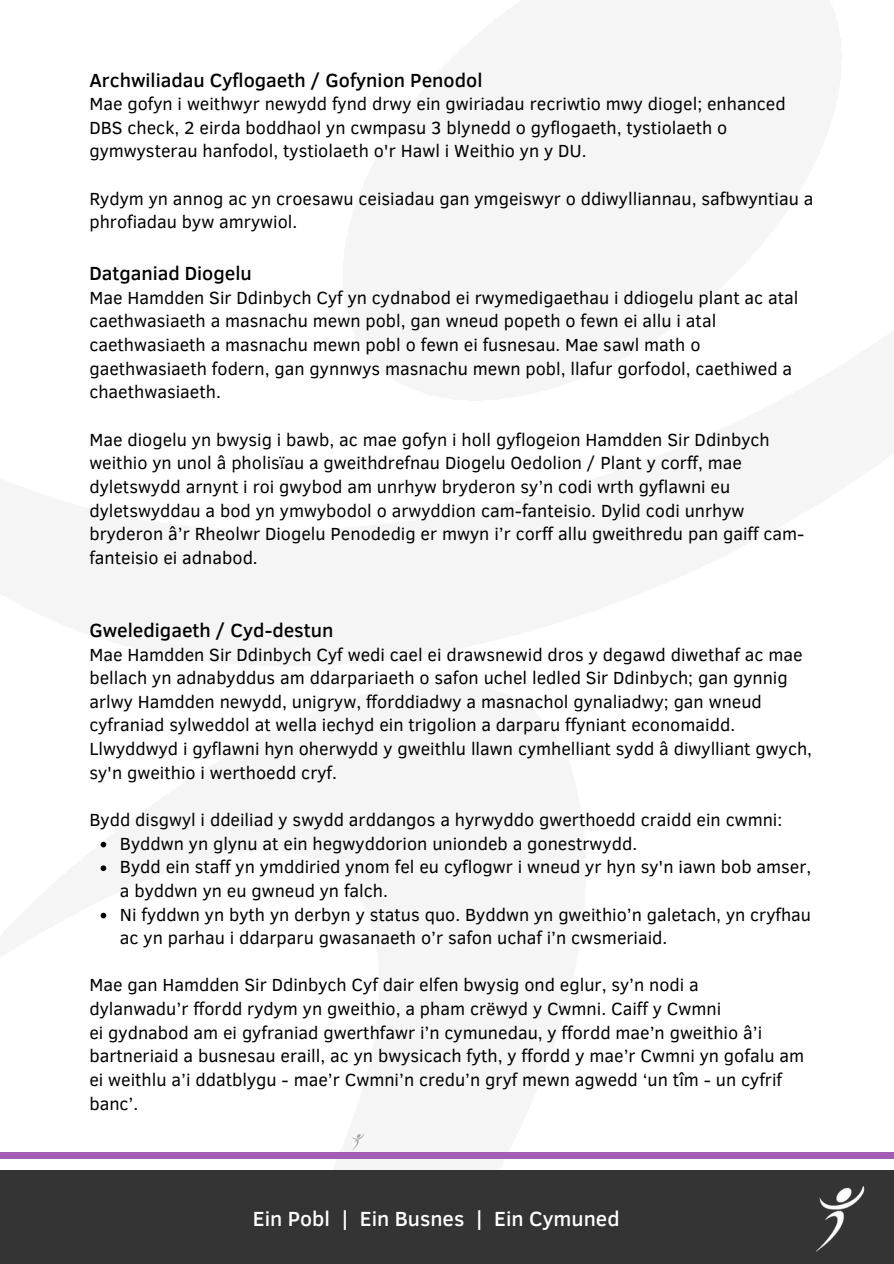
<style>
.page{position:relative;width:894px;height:1264px;background:#fff}
.page>*{position:absolute;margin:0;border:0;box-sizing:border-box;transform-origin:0 0}
.t1{font:500 21px "Clear Sans";color:#fff}
.t2{font:500 19.5px "Clear Sans";color:#000}
.t3{font:18px/23.7px "Clear Sans";color:#000}
</style>
<div class="page">
<svg style="left:101px;top:841px;width:5px;height:6px"></svg>
<svg style="left:101px;top:865px;width:5px;height:6px"></svg>
<svg style="left:101px;top:912px;width:5px;height:6px"></svg>
<div style="left:0;top:1170px;width:893px;height:93px;background:#343434"></div>
<img style="left:816px;top:1186px;width:49px;height:66px">
<div style="left:0;top:1152px;width:893px;height:6px;background:#a05eb5"></div>
<img style="left:351px;top:1133px;width:14px;height:18px">
<p class="t2" style="left:89px;top:66px;width:394px">Archwiliadau Cyflogaeth / Gofynion Penodol</p>
<p class="t3" style="left:89px;top:91px;width:697px">Mae gofyn i weithwyr newydd fynd drwy ein gwiriadau recriwtio mwy diogel; enhanced<br>DBS check, 2 eirda boddhaol yn cwmpasu 3 blynedd o gyflogaeth, tystiolaeth o gymwysterau hanfodol, tystiolaeth o'r Hawl i Weithio yn y DU.</p>
<p class="t3" style="left:89px;top:186px;width:725px">Rydym yn annog ac yn croesawu ceisiadau gan ymgeiswyr o ddiwylliannau, safbwyntiau a phrofiadau byw amrywiol.</p>
<p class="t2" style="left:89px;top:259px;width:164px">Datganiad Diogelu</p>
<p class="t3" style="left:89px;top:285px;width:710px">Mae Hamdden Sir Ddinbych Cyf yn cydnabod ei rwymedigaethau i ddiogelu plant ac atal caethwasiaeth a masnachu mewn pobl, gan wneud popeth o fewn ei allu i atal caethwasiaeth a masnachu mewn pobl o fewn ei fusnesau. Mae sawl math o gaethwasiaeth fodern, gan gynnwys masnachu mewn pobl, llafur gorfodol, caethiwed a chaethwasiaeth.</p>
<p class="t3" style="left:89px;top:426px;width:716px">Mae diogelu yn bwysig i bawb, ac mae gofyn i holl gyflogeion Hamdden Sir Ddinbych weithio yn unol â pholisïau a gweithdrefnau Diogelu Oedolion / Plant y corff, mae dyletswydd arnynt i roi gwybod am unrhyw bryderon sy’n codi wrth gyflawni eu dyletswyddau a bod yn ymwybodol o arwyddion cam-fanteisio. Dylid codi unrhyw bryderon â’r Rheolwr Diogelu Penodedig er mwyn i’r corff allu gweithredu pan gaiff cam&shy;fanteisio ei adnabod.</p>
<p class="t2" style="left:89px;top:616px;width:246px">Gweledigaeth / Cyd-destun</p>
<p class="t3" style="left:89px;top:641px;width:724px">Mae Hamdden Sir Ddinbych Cyf wedi cael ei drawsnewid dros y degawd diwethaf ac mae bellach yn adnabyddus am ddarpariaeth o safon uchel ledled Sir Ddinbych; gan gynnig arlwy Hamdden newydd, unigryw, fforddiadwy a masnachol gynaliadwy; gan wneud cyfraniad sylweddol at wella iechyd ein trigolion a darparu ffyniant economaidd.<br>Llwyddwyd i gyflawni hyn oherwydd y gweithlu llawn cymhelliant sydd â diwylliant gwych, sy'n gweithio i werthoedd cryf.</p>
<p class="t3" style="left:89px;top:807px;width:694px">Bydd disgwyl i ddeiliad y swydd arddangos a hyrwyddo gwerthoedd craidd ein cwmni:</p>
<p class="t3" style="left:120px;top:830px;width:518px">Byddwn yn glynu at ein hegwyddorion uniondeb a gonestrwydd.</p>
<p class="t3" style="left:120px;top:854px;width:692px">Bydd ein staff yn ymddiried ynom fel eu cyflogwr i wneud yr hyn sy'n iawn bob amser, a byddwn yn eu gwneud yn falch.</p>
<p class="t3" style="left:120px;top:901px;width:692px">Ni fyddwn yn byth yn derbyn y status quo. Byddwn yn gweithio’n galetach, yn cryfhau ac yn parhau i ddarparu gwasanaeth o’r safon uchaf i’n cwsmeriaid.</p>
<p class="t3" style="left:89px;top:972px;width:611px">Mae gan Hamdden Sir Ddinbych Cyf dair elfen bwysig ond eglur, sy’n nodi a</p>
<p class="t3" style="left:89px;top:996px;width:633px">dylanwadu’r ffordd rydym yn gweithio, a pham crëwyd y Cwmni. Caiff y Cwmni</p>
<p class="t3" style="left:89px;top:1019px;width:716px">ei gydnabod am ei gyfraniad gwerthfawr i’n cymunedau, y ffordd mae’n gweithio â’i bartneriaid a busnesau eraill, ac yn bwysicach fyth, y ffordd y mae’r Cwmni yn gofalu am ei weithlu a’i ddatblygu - mae’r Cwmni’n credu’n gryf mewn agwedd ‘un tîm - un cyfrif banc’.</p>
<p class="t1" style="left:253px;top:1203px;width:368px">Ein Pobl | Ein Busnes | Ein Cymuned</p>
</div>
